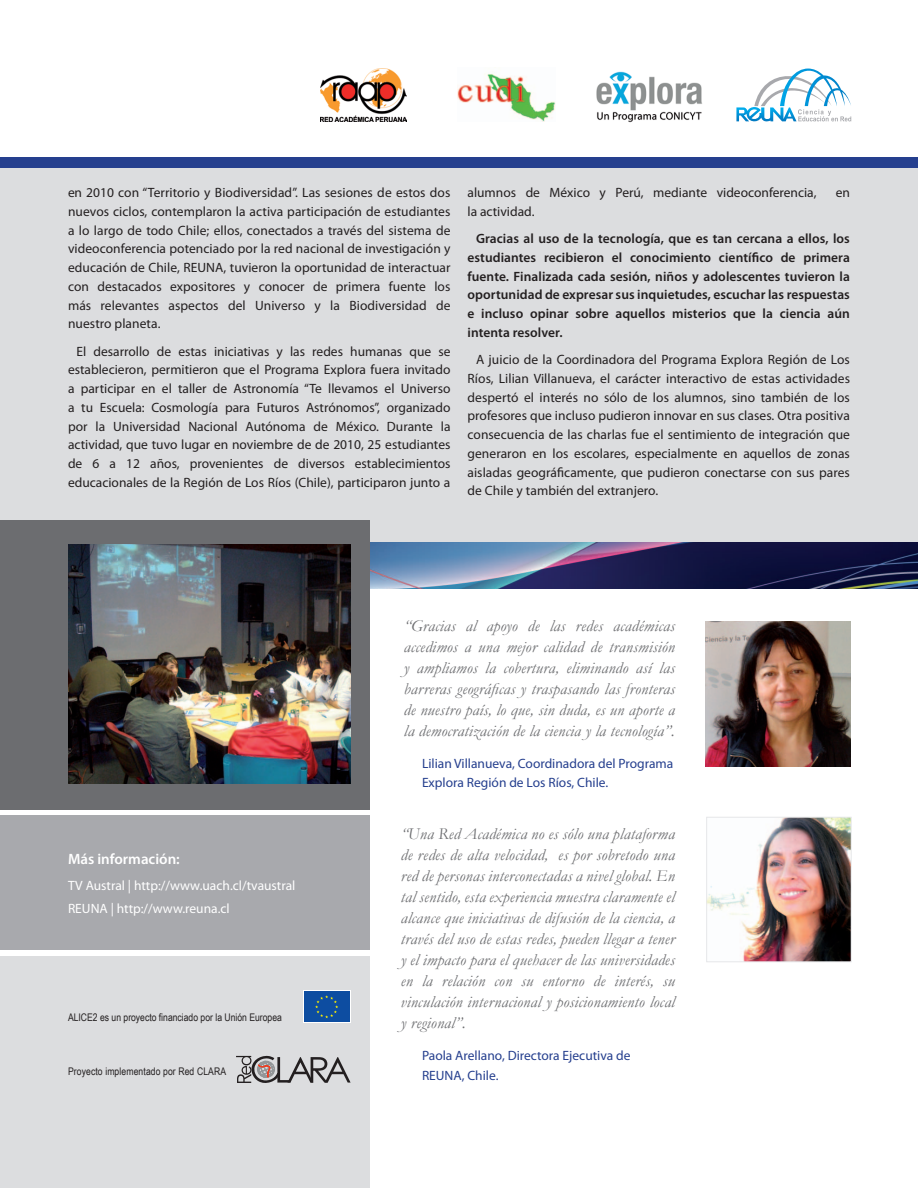
<style>
.page{position:relative;width:918px;height:1188px;background:#fff}
.page>*{position:absolute;margin:0;border:0;box-sizing:border-box;transform-origin:0 0}
.cita{font:italic 16.5px/21px "Garamond";letter-spacing:.015em;color:#6c6d70;text-align:justify}
.texto_blanco{font:600 15px "Myriad Pro";color:#fff}
.texto_negro_1{font:13.5px/18.8px "Myriad Pro";color:#231f20;text-align:justify}
.texto_negro_1-2{font:600 13.5px/18.8px "Myriad Pro";letter-spacing:.005em;color:#231f20;text-align:justify}
.nombre{font:13.5px/19.5px "Myriad Pro";color:#253f8e}
.texto_blanco-2{font:13.5px "Myriad Pro";color:#fff}
.auspicio{font:10.5px "Arial Narrow";color:#231f20}
</style>
<div class="page">
<div style="left:0;top:160px;width:918px;height:396px;background:#dcdddf"></div>
<img style="left:370px;top:542px;width:548px;height:47px">
<div style="left:0;top:157px;width:918px;height:11px;background:#253f8e"></div>
<div style="left:0;top:957px;width:370px;height:231px;background:#dcdddf"></div>
<div style="left:0;top:520px;width:370px;height:289px;background:#6c6d70"></div>
<div style="left:0;top:816px;width:370px;height:134px;background:#a8a9ad"></div>
<svg style="left:303px;top:991px;width:48px;height:32px"></svg>
<div style="left:304px;top:992px;width:46px;height:30px;background:#0d4da1"></div>
<svg style="left:315px;top:995px;width:23px;height:23px"></svg>
<img style="left:706px;top:622px;width:144px;height:144px">
<img style="left:708px;top:819px;width:141px;height:141px">
<div style="left:706px;top:817px;width:145px;height:145px;border:1px solid #e6e7e9"></div>
<svg style="left:236px;top:1056px;width:115px;height:27px"></svg>
<img style="left:68px;top:544px;width:283px;height:240px">
<svg style="left:736px;top:68px;width:115px;height:54px"></svg>
<img style="left:321px;top:69px;width:86px;height:52px">
<img style="left:458px;top:73px;width:97px;height:49px">
<img style="left:596px;top:71px;width:106px;height:52px">
<p class="texto_negro_1" style="left:68px;top:183px;width:384px">en 2010 con “Territorio y Biodiversidad”. Las sesiones de estos dos nuevos ciclos, contemplaron la activa participación de estudiantes a lo largo de todo Chile; ellos, conectados a través del sistema de videoconferencia potenciado por la red nacional de investigación y educación de Chile, REUNA, tuvieron la oportunidad de interactuar con destacados expositores y conocer de primera fuente los más relevantes aspectos del Universo y la Biodiversidad de nuestro planeta.</p>
<p class="texto_negro_1" style="left:68px;top:342px;width:384px;text-indent:9px">El desarrollo de estas iniciativas y las redes humanas que se establecieron, permitieron que el Programa Explora fuera invitado a participar en el taller de Astronomía “Te llevamos el Universo a tu Escuela: Cosmología para Futuros Astrónomos”, organizado por la Universidad Nacional Autónoma de México. Durante la actividad, que tuvo lugar en noviembre de de 2010, 25 estudiantes de 6 a 12 años, provenientes de diversos establecimientos educacionales de la Región de Los Ríos (Chile), participaron junto a</p>
<p class="texto_negro_1" style="left:468px;top:183px;width:351px">alumnos de México y Perú, mediante videoconferencia,</p>
<p class="texto_negro_1" style="left:836px;top:183px;width:16px">en</p>
<p class="texto_negro_1" style="left:468px;top:202px;width:68px">la actividad.</p>
<p class="texto_negro_1-2" style="left:468px;top:229px;width:384px;text-indent:9px">Gracias al uso de la tecnología, que es tan cercana a ellos, los estudiantes recibieron el conocimiento científico de primera fuente. Finalizada cada sesión, niños y adolescentes tuvieron la oportunidad de expresar sus inquietudes, escuchar las respuestas e incluso opinar sobre aquellos misterios que la ciencia aún intenta resolver.</p>
<p class="texto_negro_1" style="left:468px;top:350px;width:384px;text-indent:9px">A juicio de la Coordinadora del Programa Explora Región de Los Ríos, Lilian Villanueva, el carácter interactivo de estas actividades despertó el interés no sólo de los alumnos, sino también de los profesores que incluso pudieron innovar en sus clases. Otra positiva consecuencia de las charlas fue el sentimiento de integración que generaron en los escolares, especialmente en aquellos de zonas aisladas geográficamente, que pudieron conectarse con sus pares de Chile y también del extranjero.</p>
<p class="texto_blanco" style="left:68px;top:849px;width:113px">Más información:</p>
<p class="texto_blanco-2" style="left:68px;top:878px;width:229px">TV Austral | http://www.uach.cl/tvaustral</p>
<p class="texto_blanco-2" style="left:68px;top:900px;width:163px">REUNA | http://www.reuna.cl</p>
<p class="auspicio" style="left:68px;top:1009px;width:215px">ALICE2 es un proyecto financiado por la Unión Europea</p>
<p class="auspicio" style="left:68px;top:1063px;width:160px">Proyecto implementado por Red CLARA</p>
<p class="cita" style="left:404px;top:614px;width:272px">“Gracias al apoyo de las redes académicas accedimos a una mejor calidad de transmisión y ampliamos la cobertura, eliminando así las barreras geográficas y traspasando las fronteras de nuestro país, lo que, sin duda, es un aporte a la democratización de la ciencia y la tecnología”.</p>
<p class="nombre" style="left:422px;top:753px;width:253px">Lilian Villanueva, Coordinadora del Programa<br>Explora Región de Los Ríos, Chile.</p>
<p class="cita" style="left:401px;top:823px;width:276px">“Una Red Académica no es sólo una plataforma de redes de alta velocidad, es por sobretodo una red de personas interconectadas a nivel global. En tal sentido, esta experiencia muestra claramente el alcance que iniciativas de difusión de la ciencia, a través del uso de estas redes, pueden llegar a tener y el impacto para el quehacer de las universidades en la relación con su entorno de interés, su vinculación internacional y posicionamiento local y regional”.</p>
<p class="nombre" style="left:422px;top:1046px;width:210px">Paola Arellano, Directora Ejecutiva de<br>REUNA, Chile.</p>
</div>
